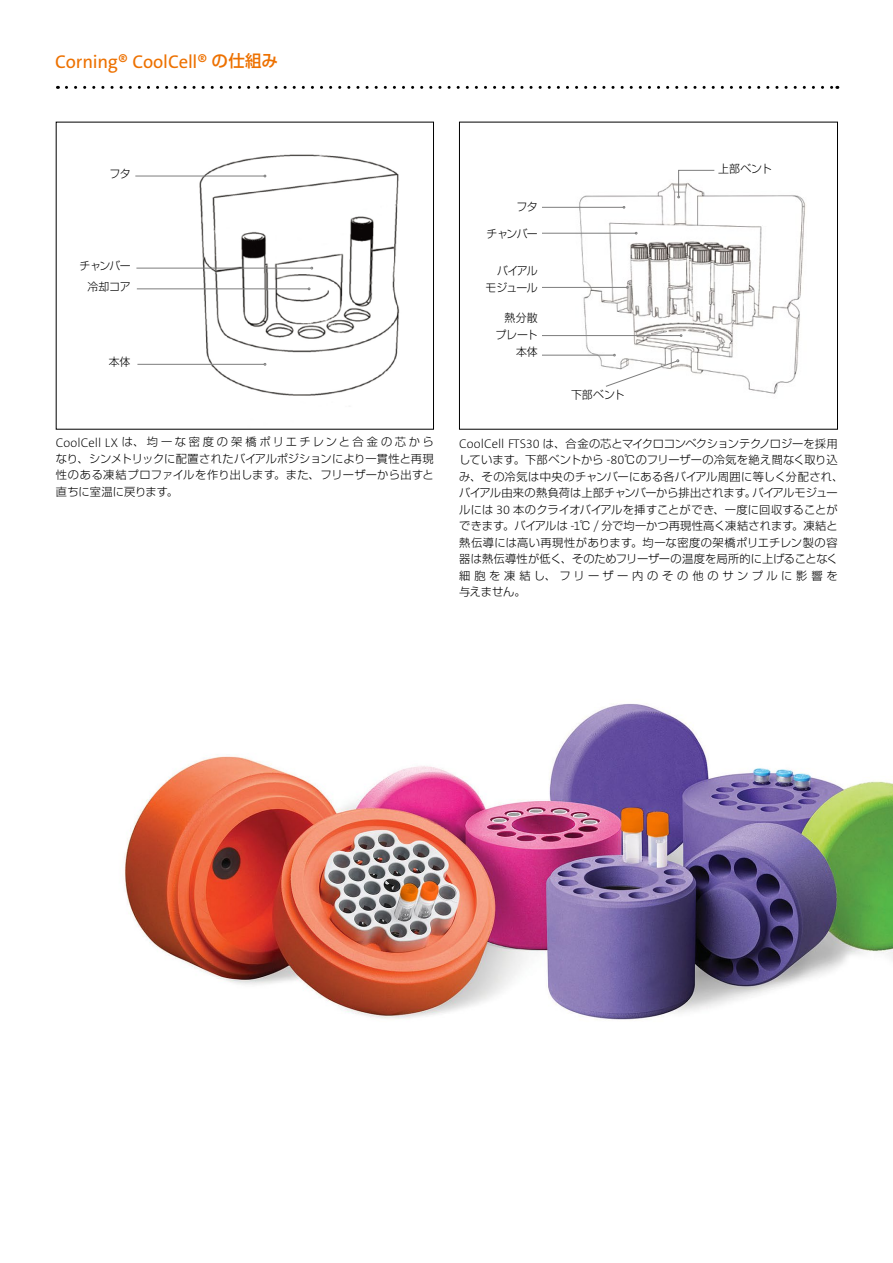
<style>
.page{position:relative;width:893px;height:1263px;background:#fff}
.page>*{position:absolute;margin:0;border:0;box-sizing:border-box;transform-origin:0 0}
.t1{font:18.6px "The Sans B W5 Plain";letter-spacing:-.015em;color:#ed7100}
.t2{font:300 11.25px/16.5px "Shin Go Pro";letter-spacing:.005em;color:#000;text-align:justify}
.t3{font:300 11.25px/21px "Shin Go Pro";letter-spacing:-.03em;color:#000;text-align:right}
.t4{font:300 11.25px/16.5px "Shin Go Pro";letter-spacing:-.065em;color:#000;text-align:right}
.s1{font-family:"Shin Go Pro";font-weight:500;font-size:16.5px}
.s2{font-family:"The Sans B W2";font-weight:200;font-size:12.75px}
</style>
<div class="page">
<img style="left:147px;top:154px;width:253px;height:242px">
<hr style="left:135px;top:176px;width:129px;height:1px;background:#7d7d7d">
<hr style="left:137px;top:289px;width:171px;height:1px;background:#7d7d7d">
<hr style="left:136px;top:268px;width:175px;height:1px;background:#7d7d7d">
<hr style="left:137px;top:364px;width:127px;height:1px;background:#7d7d7d">
<img style="left:542px;top:169px;width:264px;height:225px">
<div style="left:459px;top:122px;width:379px;height:307px;border:1px solid #000"></div>
<hr style="left:542px;top:207px;width:81px;height:1px;background:#7d7d7d">
<hr style="left:542px;top:233px;width:93px;height:1px;background:#7d7d7d">
<hr style="left:542px;top:287px;width:84px;height:1px;background:#7d7d7d">
<hr style="left:542px;top:335px;width:138px;height:1px;background:#7d7d7d">
<hr style="left:542px;top:355px;width:72px;height:1px;background:#7d7d7d">
<svg style="left:605px;top:354px;width:74px;height:33px"></svg>
<svg style="left:678px;top:170px;width:37px;height:28px"></svg>
<svg style="left:66px;top:86px;width:772px;height:3px"></svg>
<img style="left:124px;top:703px;width:769px;height:317px">
<h1 class="t1" style="left:55px;top:50px;width:224px">Corning® CoolCell® <span class="s1">の仕組み</span></h1>
<p class="t2" style="left:109px;top:164px;width:23px">フタ</p>
<p class="t2" style="left:718px;top:160px;width:55px">上部ベント</p>
<p class="t2" style="left:516px;top:197px;width:23px">フタ</p>
<p class="t2" style="left:487px;top:224px;width:53px">チャンバー</p>
<p class="t3" style="left:80px;top:254px;width:53px">チャンバー冷却コア</p>
<p class="t4" style="left:486px;top:261px;width:54px">バイアルモジュール</p>
<p class="t2" style="left:495px;top:309px;width:44px;text-align:right">熱分散プレート</p>
<p class="t2" style="left:109px;top:352px;width:23px">本体</p>
<p class="t2" style="left:516px;top:343px;width:23px">本体</p>
<p class="t2" style="left:571px;top:386px;width:55px">下部ベント</p>
<p class="t2" style="left:56px;top:432px;width:379px"><span class="s2">CoolCell LX</span> は、均一な密度の架橋ポリエチレンと合金の芯からなり、シンメトリックに配置されたバイアルポジションにより一貫性と再現性のある凍結プロファイルを作り出します。また、フリーザーから出すと直ちに室温に戻ります。</p>
<p class="t2" style="left:459px;top:434px;width:386px;text-align:left"><span class="s2">CoolCell FTS30</span> は、合金の芯とマイクロコンベクションテクノロジーを採用しています。下部ベントから <span class="s2">-80</span>℃のフリーザーの冷気を絶え間なく取り込み、その冷気は中央のチャンバーにある各バイアル周囲に等しく分配され、バイアル由来の熱負荷は上部チャンバーから排出されます。バイアルモジュールには <span class="s2">30</span> 本のクライオバイアルを挿すことができ、一度に回収することができます。バイアルは <span class="s2">-1</span>℃ <span class="s2">/</span> 分で均一かつ再現性高く凍結されます。凍結と熱伝導には高い再現性があります。均一な密度の架橋ポリエチレン製の容器は熱伝導性が低く、そのためフリーザーの温度を局所的に上げることなく細胞を凍結し、フリーザー内のその他のサンプルに影響を与えません。</p>
</div>
